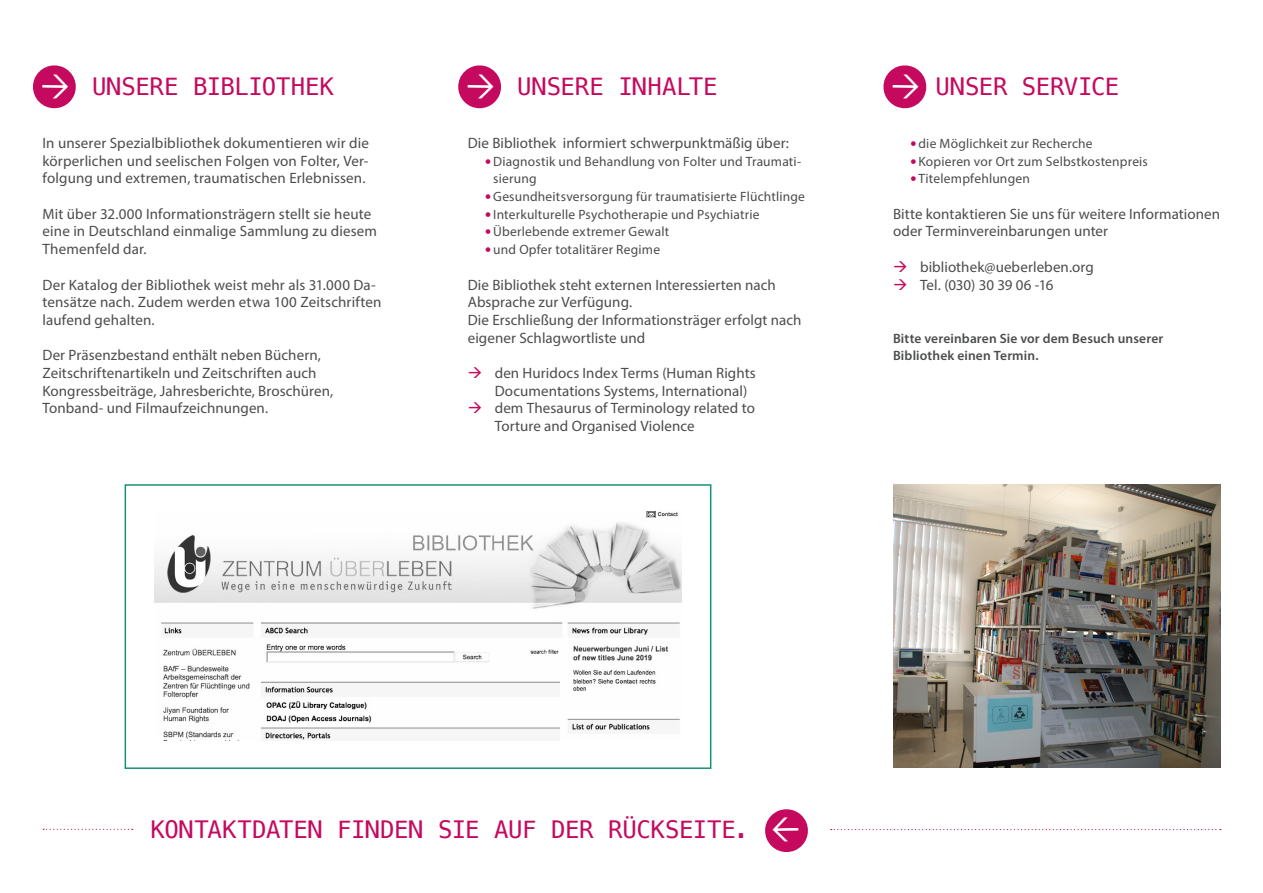
<style>
.page{position:relative;width:1263px;height:893px;background:#fff}
.page>*{position:absolute;margin:0;border:0;box-sizing:border-box;transform-origin:0 0}
.Überschrift{font:24px "Menlo";letter-spacing:-.01em;color:#c5095f}
.Fliesstext_Body{font:24px "Menlo";letter-spacing:-.015em;color:#c5095f}
.Fliesstext_Body-2{font:15px/17.7px "Myriad Pro";letter-spacing:.005em;color:#4b4c4d}
.Fliesstext{font:15px/17.7px "Myriad Pro";letter-spacing:.01em;color:#4b4c4d}
.t1{font:13.5px/17.7px "Myriad Pro";letter-spacing:.015em;color:#4b4c4d}
.Fliesstext_Body-3{font:600 13.5px "Myriad Pro";letter-spacing:.01em;color:#4b4c4d}
</style>
<div class="page">
<img style="left:154px;top:511px;width:528px;height:230px">
<svg style="left:831px;top:829px;width:390px;height:1px"></svg>
<svg style="left:43px;top:829px;width:90px;height:1px"></svg>
<img style="left:893px;top:484px;width:327px;height:283px">
<div style="left:125px;top:484px;width:586px;height:285px;border:2px solid #179176"></div>
<svg style="left:33px;top:65px;width:43px;height:44px"></svg>
<svg style="left:458px;top:65px;width:43px;height:44px"></svg>
<svg style="left:883px;top:65px;width:44px;height:44px"></svg>
<svg style="left:765px;top:809px;width:43px;height:43px"></svg>
<p class="Überschrift" style="left:92px;top:70px;width:243px">UNSERE BIBLIOTHEK</p>
<p class="Fliesstext" style="left:43px;top:134px;width:328px;text-align:justify">In unserer Spezialbibliothek dokumentieren wir die körperlichen und seelischen Folgen von Folter, Ver&shy;folgung und extremen, traumatischen Erlebnissen.</p>
<p class="Fliesstext" style="left:43px;top:205px;width:336px">Mit über 32.000 Informationsträgern stellt sie heute eine in Deutschland einmalige Sammlung zu diesem<br>Themenfeld dar.</p>
<p class="Fliesstext" style="left:43px;top:275px;width:340px">Der Katalog der Bibliothek weist mehr als 31.000 Da&shy;tensätze nach. Zudem werden etwa 100 Zeitschriften laufend gehalten.</p>
<p class="Fliesstext_Body-2" style="left:43px;top:346px;width:292px">Der Präsenzbestand enthält neben Büchern, Zeitschriftenartikeln und Zeitschriften auch Kongressbeiträge, Jahresberichte, Broschüren, Tonband- und Filmaufzeichnungen.</p>
<p class="Überschrift" style="left:517px;top:70px;width:202px">UNSERE INHALTE</p>
<p class="Fliesstext_Body-2" style="left:468px;top:134px;width:323px">Die Bibliothek informiert schwerpunktmäßig über:</p>
<p class="t1" style="left:493px;top:152px;width:309px">Diagnostik und Behandlung von Folter und Traumati&shy;sierung</p>
<p class="t1" style="left:493px;top:187px;width:313px">Gesundheitsversorgung für traumatisierte Flüchtlinge</p>
<p class="t1" style="left:493px;top:205px;width:268px">Interkulturelle Psychotherapie und Psychiatrie</p>
<p class="t1" style="left:493px;top:223px;width:177px">Überlebende extremer Gewalt</p>
<p class="t1" style="left:493px;top:241px;width:168px">und Opfer totalitärer Regime</p>
<p class="Fliesstext_Body-2" style="left:468px;top:275px;width:309px">Die Bibliothek steht externen Interessierten nach<br>Absprache zur Verfügung.</p>
<p class="Fliesstext_Body-2" style="left:468px;top:311px;width:335px">Die Erschließung der Informationsträger erfolgt nach eigener Schlagwortliste und</p>
<p class="Fliesstext_Body-2" style="left:495px;top:364px;width:263px">den Huridocs Index Terms (Human Rights<br>Documentations Systems, International)</p>
<p class="Fliesstext_Body-2" style="left:495px;top:399px;width:262px">dem Thesaurus of Terminology related to<br>Torture and Organised Violence</p>
<p class="Fliesstext_Body" style="left:935px;top:70px;width:185px">UNSER SERVICE</p>
<p class="t1" style="left:918px;top:134px;width:176px">die Möglichkeit zur Recherche</p>
<p class="t1" style="left:918px;top:152px;width:231px">Kopieren vor Ort zum Selbstkostenpreis</p>
<p class="t1" style="left:918px;top:170px;width:113px">Titelempfehlungen</p>
<p class="Fliesstext_Body-2" style="left:893px;top:205px;width:329px">Bitte kontaktieren Sie uns für weitere Informationen oder Terminvereinbarungen unter</p>
<p class="Fliesstext_Body-2" style="left:920px;top:258px;width:175px">bibliothek@ueberleben.org</p>
<p class="Fliesstext_Body-2" style="left:920px;top:275px;width:135px">Tel. (030) 30 39 06 -16</p>
<p class="Fliesstext_Body-3" style="left:893px;top:329px;width:272px">Bitte vereinbaren Sie vor dem Besuch unserer</p>
<p class="Fliesstext_Body-3" style="left:893px;top:347px;width:147px">Bibliothek einen Termin.</p>
<p class="Überschrift" style="left:151px;top:813px;width:600px">KONTAKTDATEN FINDEN SIE AUF DER RÜCKSEITE.</p>
</div>
